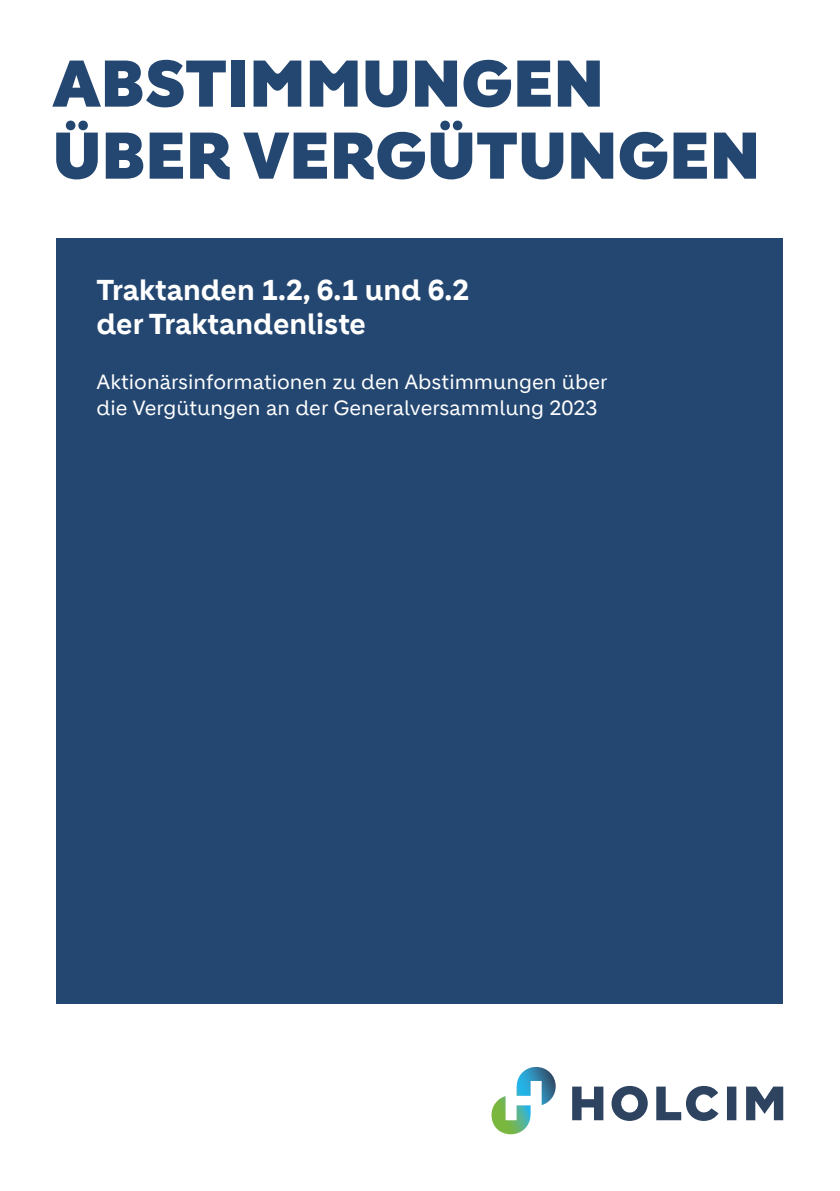
<style>
.page{position:relative;width:840px;height:1191px;background:#fff}
.page>*{position:absolute;margin:0;border:0;box-sizing:border-box;transform-origin:0 0}
.t1{font:900 64px/72px "Holcim Headline";letter-spacing:.01em;color:#244771}
.t2{font:700 28px/34px "Holcim";color:#fff}
.t3{font:20px/26px "Holcim";color:#fff}
</style>
<div class="page">
<div style="left:57px;top:239px;width:725px;height:764px;background:#244771"></div>
<svg style="left:572px;top:1086px;width:210px;height:35px"></svg>
<svg style="left:491px;top:1067px;width:64px;height:67px"></svg>
<h1 class="t1" style="left:53px;top:49px;width:708px">ABSTIMMUNGEN<br>ÜBER VERGÜTUNGEN</h1>
<h2 class="t2" style="left:96px;top:274px;width:374px">Traktanden 1.2, 6.1 und 6.2 der Traktandenliste</h2>
<p class="t3" style="left:96px;top:369px;width:512px">Aktionärsinformationen zu den Abstimmungen über die Vergütungen an der Generalversammlung 2023</p>
</div>
